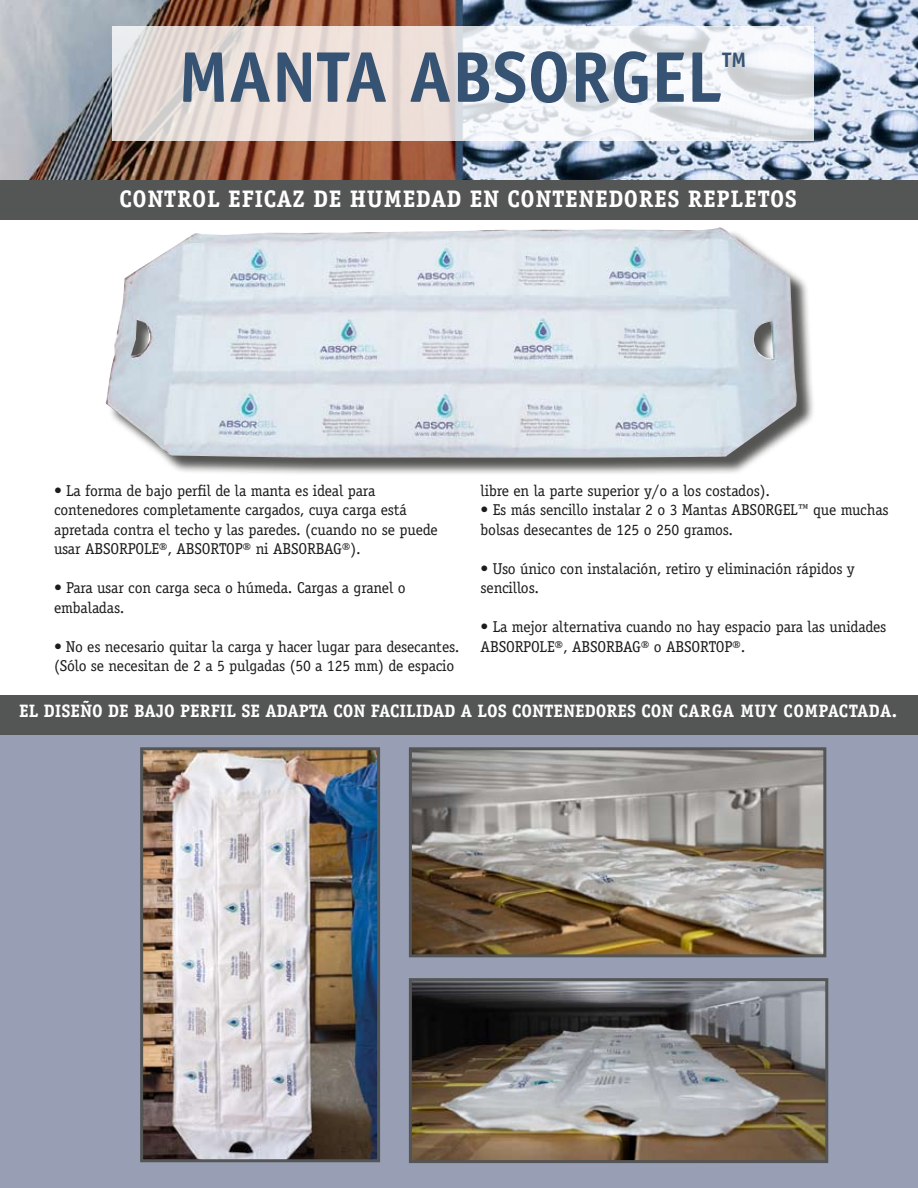
<style>
.page{position:relative;width:918px;height:1188px;background:#fff}
.page>*{position:absolute;margin:0;border:0;box-sizing:border-box;transform-origin:0 0}
.t1{font:700 72px "Officina Sans";color:#375373}
.t2{font:700 24px "Officina Serif";letter-spacing:.025em;color:#fff}
.t3{font:700 21px "Officina Sans";color:#375373}
.t4{font:700 18px "Officina Serif";color:#fff}
.t5{font:15.75px/19.5px "Officina Serif";letter-spacing:-.01em;color:#1c1c1a}
</style>
<div class="page">
<img style="left:0;top:0;width:918px;height:181px">
<svg style="left:113px;top:26px;width:701px;height:114px"></svg>
<div style="left:0;top:734px;width:918px;height:454px;background:#989eb3"></div>
<img style="left:413px;top:751px;width:409px;height:202px">
<div style="left:409px;top:747px;width:417px;height:210px;border:3px solid #545555"></div>
<img style="left:144px;top:751px;width:232px;height:407px">
<div style="left:140px;top:747px;width:240px;height:415px;border:3px solid #545555"></div>
<img style="left:413px;top:982px;width:411px;height:177px">
<div style="left:409px;top:978px;width:419px;height:185px;border:3px solid #545555"></div>
<div style="left:108px;top:229px;width:810px;height:318px;background:#1c1c1a;opacity:.75"></div>
<img style="left:105px;top:227px;width:693px;height:231px">
<div style="left:0;top:695px;width:918px;height:39px;background:#545555"></div>
<div style="left:0;top:181px;width:918px;height:39px;background:#545555"></div>
<h1 class="t1" style="left:178px;top:32px;width:546px">MANTA ABSORGEL</h1>
<h3 class="t3" style="left:722px;top:47px;width:26px">TM</h3>
<h2 class="t2" style="left:119px;top:184px;width:679px">CONTROL EFICAZ DE HUMEDAD EN CONTENEDORES REPLETOS</h2>
<p class="t5" style="left:54px;top:481px;width:385px">• La forma de bajo perfil de la manta es ideal para contenedores completamente cargados, cuya carga está apretada contra el techo y las paredes. (cuando no se puede usar ABSORPOLE®, ABSORTOP® ni ABSORBAG®).</p>
<p class="t5" style="left:54px;top:578px;width:353px">• Para usar con carga seca o húmeda. Cargas a granel o embaladas.</p>
<p class="t5" style="left:54px;top:637px;width:407px">• No es necesario quitar la carga y hacer lugar para desecantes. (Sólo se necesitan de 2 a 5 pulgadas (50 a 125 mm) de espacio</p>
<p class="t5" style="left:481px;top:481px;width:291px">libre en la parte superior y/o a los costados).</p>
<p class="t5" style="left:481px;top:500px;width:410px">• Es más sencillo instalar 2 o 3 Mantas ABSORGEL™ que muchas bolsas desecantes de 125 o 250 gramos.</p>
<p class="t5" style="left:481px;top:559px;width:376px">• Uso único con instalación, retiro y eliminación rápidos y sencillos.</p>
<p class="t5" style="left:481px;top:617px;width:407px">• La mejor alternativa cuando no hay espacio para las unidades<br>ABSORPOLE®, ABSORBAG® o ABSORTOP®.</p>
<p class="t4" style="left:19px;top:699px;width:879px">EL DISEÑO DE BAJO PERFIL SE ADAPTA CON FACILIDAD A LOS CONTENEDORES CON CARGA MUY COMPACTADA.</p>
</div>
